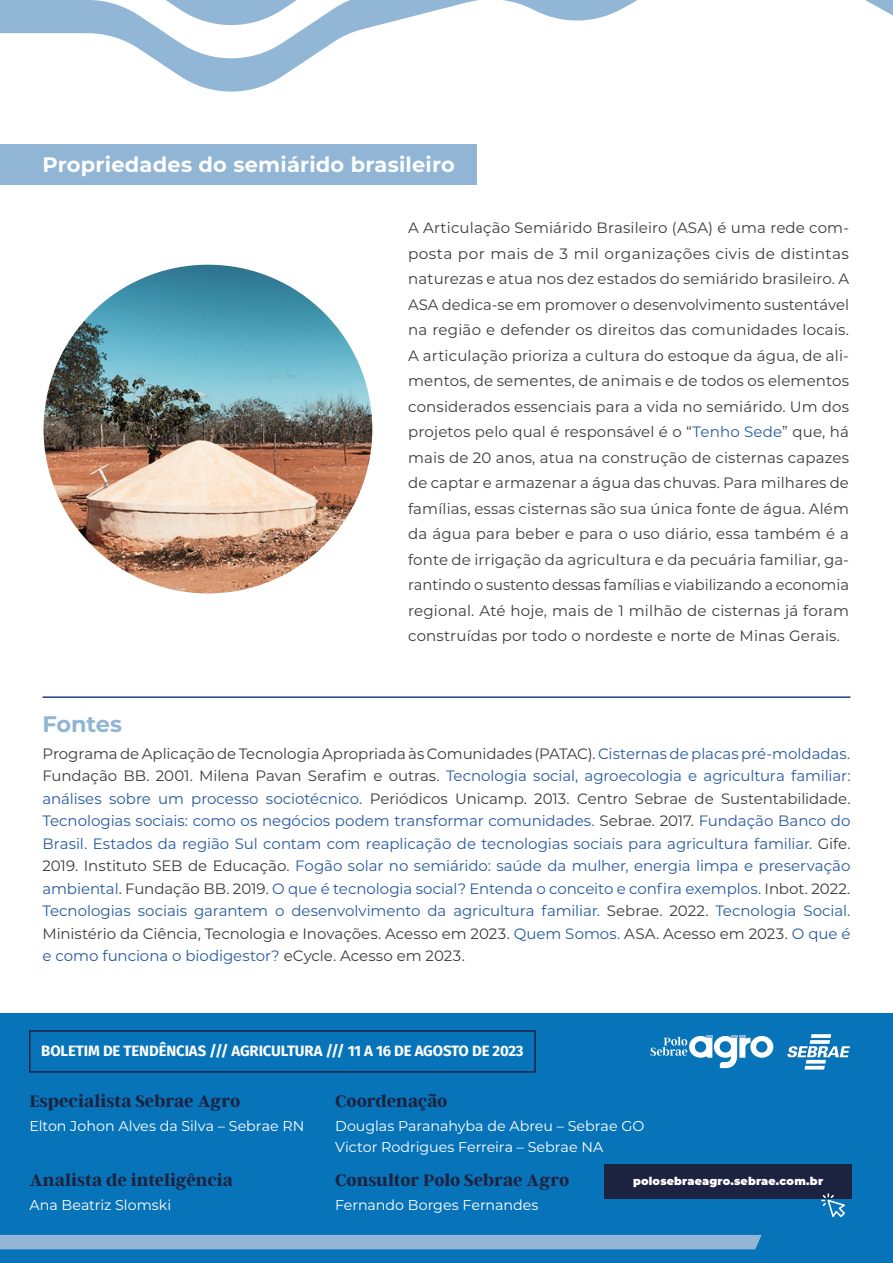
<style>
.page{position:relative;width:893px;height:1263px;background:#fff}
.page>*{position:absolute;margin:0;border:0;box-sizing:border-box;transform-origin:0 0}
.t1{font:700 22.5px "Montserrat";letter-spacing:-.01em;color:#90b5d5}
.t2{font:700 21px "Montserrat";letter-spacing:.01em;color:#fff}
.t3{font:700 18.6px "Argent CF";letter-spacing:-.005em;color:#1c2341}
.t4{font:15px/22.5px "Montserrat";letter-spacing:-.005em;color:#285aa0;text-align:justify}
.t5{font:15px/25.5px "Montserrat";letter-spacing:.01em;color:#3c3c3c;text-align:justify}
.t6{font:700 15px "Fira Sans";letter-spacing:-.01em;color:#fff}
.t7{font:14.25px/21.3px "Montserrat";color:#fff}
.t8{font:900 11.1px "Montserrat";letter-spacing:.02em;color:#fff}
.s1{color:#285aa0}
.s2{color:#3c3c3c}
</style>
<div class="page">
<div style="left:0;top:1013px;width:893px;height:250px;background:#0774b9"></div>
<div style="left:0;top:1235px;width:762px;height:14px;background:#91b6d6"></div>
<img style="left:787px;top:1034px;width:63px;height:36px">
<svg style="left:651px;top:1035px;width:122px;height:33px"></svg>
<div style="left:604px;top:1164px;width:248px;height:35px;background:#1c2341"></div>
<svg style="left:821px;top:1193px;width:23px;height:24px"></svg>
<div style="left:29px;top:1030px;width:507px;height:43px;border:2px solid #1c2341"></div>
<svg style="left:0;top:30px;width:359px;height:62px"></svg>
<svg style="left:0;top:0;width:893px;height:30px"></svg>
<hr style="left:43px;top:696px;width:807px;height:2px;background:#1f3d89">
<div style="left:0;top:144px;width:476px;height:40px;background:#90b5d5"></div>
<img style="left:44px;top:265px;width:328px;height:328px;border-radius:164px">
<h2 class="t2" style="left:43px;top:149px;width:414px">Propriedades do semiárido brasileiro</h2>
<p class="t5" style="left:408px;top:215px;width:442px">A Articulação Semiárido Brasileiro (ASA) é uma rede com&shy;posta por mais de 3 mil organizações civis de distintas naturezas e atua nos dez estados do semiárido brasileiro. A ASA dedica-se em promover o desenvolvimento sustentável na região e defender os direitos das comunidades locais.<br>A articulação prioriza a cultura do estoque da água, de ali&shy;mentos, de sementes, de animais e de todos os elementos considerados essenciais para a vida no semiárido. Um dos projetos pelo qual é responsável é o “<span class="s1">Tenho Sede</span>” que, há mais de 20 anos, atua na construção de cisternas capazes de captar e armazenar a água das chuvas. Para milhares de famílias, essas cisternas são sua única fonte de água. Além da água para beber e para o uso diário, essa também é a fonte de irrigação da agricultura e da pecuária familiar, ga&shy;rantindo o sustento dessas famílias e viabilizando a economia regional. Até hoje, mais de 1 milhão de cisternas já foram construídas por todo o nordeste e norte de Minas Gerais.</p>
<h1 class="t1" style="left:43px;top:708px;width:81px">Fontes</h1>
<p class="t4" style="left:43px;top:742px;width:809px"><span class="s2">Programa de Aplicação de Tecnologia Apropriada às Comunidades (PATAC).</span> Cisternas de placas pré-moldadas.<br><span class="s2">Fundação BB. 2001. Milena Pavan Serafim e outras.</span> Tecnologia social, agroecologia e agricultura familiar: análises sobre um processo sociotécnico. <span class="s2">Periódicos Unicamp. 2013. Centro Sebrae de Sustentabilidade.<br></span>Tecnologias sociais: como os negócios podem transformar comunidades. <span class="s2">Sebrae. 2017.</span> Fundação Banco do Brasil. Estados da região Sul contam com reaplicação de tecnologias sociais para agricultura familiar. <span class="s2">Gife.<br>2019. Instituto SEB de Educação.</span> Fogão solar no semiárido: saúde da mulher, energia limpa e preservação ambiental<span class="s2">. Fundação BB. 2019.</span> O que é tecnologia social? Entenda o conceito e confira exemplos. <span class="s2">Inbot. 2022.<br></span>Tecnologias sociais garantem o desenvolvimento da agricultura familiar. <span class="s2">Sebrae. 2022.</span> Tecnologia Social.<br><span class="s2">Ministério da Ciência, Tecnologia e Inovações. Acesso em 2023.</span> Quem Somos. <span class="s2">ASA. Acesso em 2023.</span> O que é e como funciona o biodigestor? <span class="s2">eCycle. Acesso em 2023.</span></p>
<p class="t6" style="left:41px;top:1038px;width:484px">BOLETIM DE TENDÊNCIAS /// AGRICULTURA /// 11 A 16 DE AGOSTO DE 2023</p>
<p class="t3" style="left:29px;top:1091px;width:213px">Especialista Sebrae Agro</p>
<p class="t3" style="left:335px;top:1091px;width:114px">Coordenação</p>
<p class="t7" style="left:29px;top:1114px;width:276px">Elton Johon Alves da Silva – Sebrae RN</p>
<p class="t7" style="left:335px;top:1114px;width:311px">Douglas Paranahyba de Abreu – Sebrae GO<br>Victor Rodrigues Ferreira – Sebrae NA</p>
<p class="t3" style="left:29px;top:1170px;width:205px">Analista de inteligência</p>
<p class="t3" style="left:335px;top:1170px;width:236px">Consultor Polo Sebrae Agro</p>
<p class="t8" style="left:633px;top:1173px;width:191px">polosebraeagro.sebrae.com.br</p>
<p class="t7" style="left:29px;top:1194px;width:143px">Ana Beatriz Slomski</p>
<p class="t7" style="left:335px;top:1194px;width:205px">Fernando Borges Fernandes</p>
</div>
